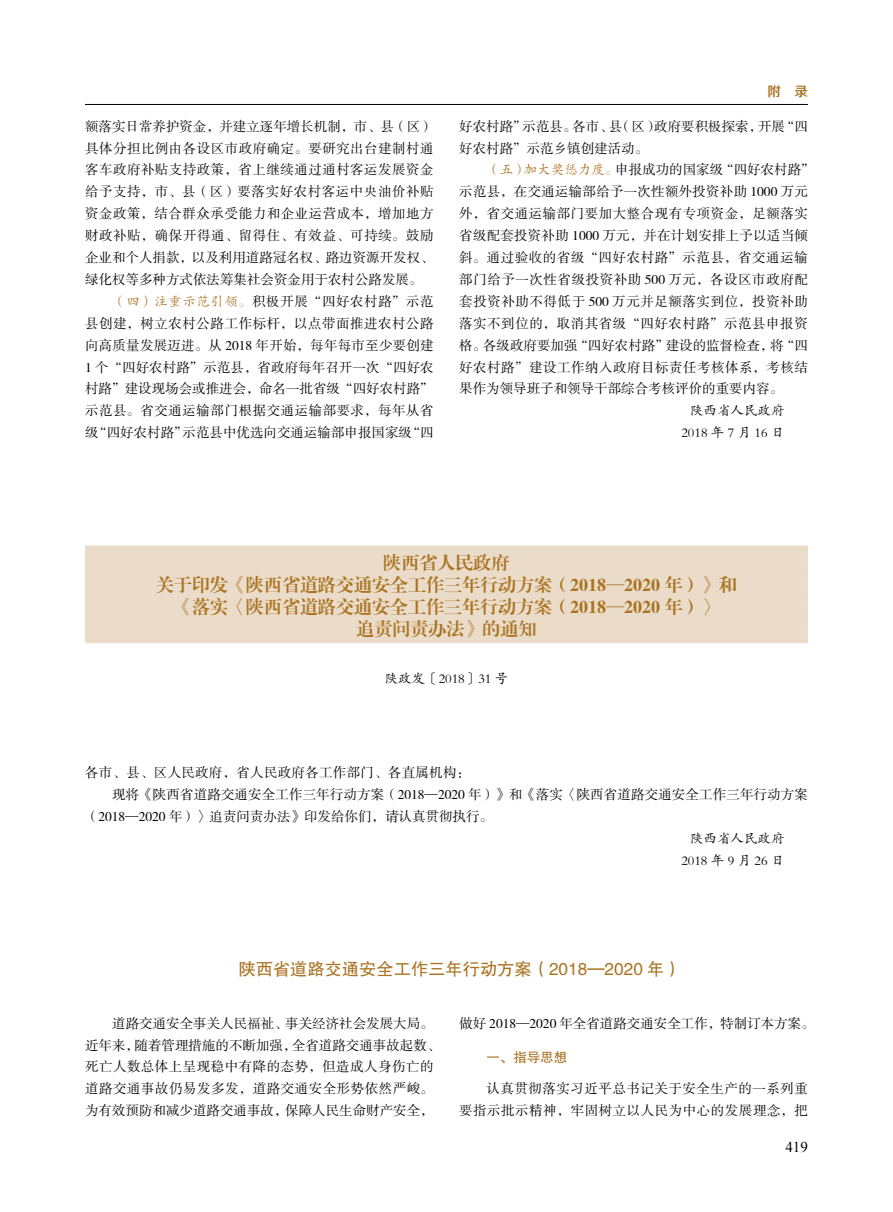
<style>
.page{position:relative;width:893px;height:1212px;background:#fff}
.page>*{position:absolute;margin:0;border:0;box-sizing:border-box;transform-origin:0 0}
.t1{font:18px/21.9px "FZXBSK GBK1 0";color:#aa7322;text-align:center}
.t2{font:17.25px "FZHTK GBK1 0";color:#aa7322}
.t3{font:15px "Times New Roman";color:#000}
.t4{font:13.5px/21.9px "FZSSK GBK1 0";letter-spacing:.015em;color:#000}
.t5{font:13.5px/21.9px "FZSSK GBK1 0";letter-spacing:.035em;color:#000}
.t6{font:13.5px "FZSSK GBK1 0";letter-spacing:.04em;color:#000}
.t7{font:13.5px "FZSSK GBK1 0";letter-spacing:.045em;color:#000}
.t8{font:13.5px/21.9px "FZKTK GBK1 0";color:#000;text-align:right}
.t9{font:13.5px "FZHTK GBK1 0";color:#aa7322}
.t10{font:13.5px "FZZZHONGJW GB1 0";color:#aa7322}
.s1{font-family:"FZKTK GBK1 0";color:#aa7322}
</style>
<div class="page">
<hr style="left:85px;top:104px;width:723px;height:1px;background:#000">
<div style="left:85px;top:545px;width:723px;height:32px;background:#eadcc8"></div>
<div style="left:85px;top:567px;width:723px;height:32px;background:#eadcc8"></div>
<div style="left:85px;top:589px;width:723px;height:32px;background:#eadcc8"></div>
<div style="left:85px;top:611px;width:723px;height:32px;background:#eadcc8"></div>
<p class="t4" style="left:85px;top:116px;width:350px">额落实日常养护资金，并建立逐年增长机制，市、县（区）</p>
<p class="t5" style="left:85px;top:138px;width:350px">具体分担比例由各设区市政府确定。要研究出台建制村通</p>
<p class="t5" style="left:85px;top:160px;width:350px">客车政府补贴支持政策，省上继续通过通村客运发展资金</p>
<p class="t6" style="left:85px;top:185px;width:350px">给予支持，市、县（区）要落实好农村客运中央油价补贴</p>
<p class="t6" style="left:85px;top:207px;width:350px">资金政策，结合群众承受能力和企业运营成本，增加地方</p>
<p class="t7" style="left:85px;top:228px;width:350px">财政补贴，确保开得通、留得住、有效益、可持续。鼓励</p>
<p class="t4" style="left:85px;top:247px;width:350px">企业和个人捐款，以及利用道路冠名权、路边资源开发权、</p>
<p class="t4" style="left:85px;top:269px;width:339px">绿化权等多种方式依法筹集社会资金用于农村公路发展。</p>
<p class="t7" style="left:112px;top:294px;width:323px"><span class="s1">（四）注重示范引领。</span>积极开展“四好农村路”示范</p>
<p class="t6" style="left:85px;top:316px;width:350px">县创建，树立农村公路工作标杆，以点带面推进农村公路</p>
<p class="t4" style="left:85px;top:335px;width:350px">向高质量发展迈进。从 2018 年开始，每年每市至少要创建</p>
<p class="t4" style="left:85px;top:357px;width:350px">1 个“四好农村路”示范县，省政府每年召开一次“四好农</p>
<p class="t4" style="left:85px;top:379px;width:350px">村路”建设现场会或推进会，命名一批省级“四好农村路”</p>
<p class="t6" style="left:85px;top:404px;width:350px">示范县。省交通运输部门根据交通运输部要求，每年从省</p>
<p class="t4" style="left:85px;top:422px;width:350px">级“四好农村路”示范县中优选向交通运输部申报国家级“四</p>
<p class="t10" style="left:767px;top:84px;width:42px">附 录</p>
<p class="t4" style="left:459px;top:116px;width:350px">好农村路”示范县。各市、县（区）政府要积极探索，开展“四好农村路”示范乡镇创建活动。</p>
<p class="t5" style="left:459px;top:160px;width:357px;text-indent:27px"><span class="s1">（五）加大奖惩力度。</span>申报成功的国家级“四好农村路”示范县，在交通运输部给予一次性额外投资补助 1000 万元外，省交通运输部门要加大整合现有专项资金，足额落实省级配套投资补助 1000 万元，并在计划安排上予以适当倾斜。通过验收的省级“四好农村路”示范县，省交通运输部门给予一次性省级投资补助 500 万元，各设区市政府配套投资补助不得低于 500 万元并足额落实到位，投资补助落实不到位的，取消其省级“四好农村路”示范县申报资格。各级政府要加强“四好农村路”建设的监督检查，将“四好农村路”建设工作纳入政府目标责任考核体系，考核结果作为领导班子和领导干部综合考核评价的重要内容。</p>
<p class="t8" style="left:681px;top:400px;width:105px">陕西省人民政府<br>2018年7月16日</p>
<h1 class="t1" style="left:156px;top:553px;width:582px">陕西省人民政府<br>关于印发《陕西省道路交通安全工作三年行动方案（2018—2020 年）》和《落实〈陕西省道路交通安全工作三年行动方案（2018—2020 年）〉<br>追责问责办法》的通知</h1>
<p class="t8" style="left:385px;top:668px;width:125px">陕政发〔2018〕31 号</p>
<p class="t4" style="left:85px;top:762px;width:387px">各市、县、区人民政府，省人民政府各工作部门、各直属机构：</p>
<p class="t4" style="left:112px;top:784px;width:697px">现将《陕西省道路交通安全工作三年行动方案（2018—2020 年）》和《落实〈陕西省道路交通安全工作三年行动方案</p>
<p class="t4" style="left:85px;top:806px;width:409px">（2018—2020 年）〉追责问责办法》印发给你们，请认真贯彻执行。</p>
<p class="t8" style="left:681px;top:827px;width:105px">陕西省人民政府<br>2018年9月26日</p>
<p class="t2" style="left:239px;top:959px;width:445px">陕西省道路交通安全工作三年行动方案（2018—2020 年）</p>
<p class="t4" style="left:85px;top:1013px;width:357px;text-indent:27px">道路交通安全事关人民福祉、事关经济社会发展大局。近年来，随着管理措施的不断加强，全省道路交通事故起数、死亡人数总体上呈现稳中有降的态势，但造成人身伤亡的道路交通事故仍易发多发，道路交通安全形势依然严峻。为有效预防和减少道路交通事故，保障人民生命财产安全，</p>
<p class="t4" style="left:459px;top:1013px;width:357px">做好 2018—2020 年全省道路交通安全工作，特制订本方案。</p>
<p class="t9" style="left:486px;top:1050px;width:82px">一、指导思想</p>
<p class="t5" style="left:459px;top:1078px;width:350px;text-align:right">认真贯彻落实习近平总书记关于安全生产的一系列重<br>要指示批示精神，牢固树立以人民为中心的发展理念，把</p>
<p class="t3" style="left:785px;top:1137px;width:24px">419</p>
</div>
